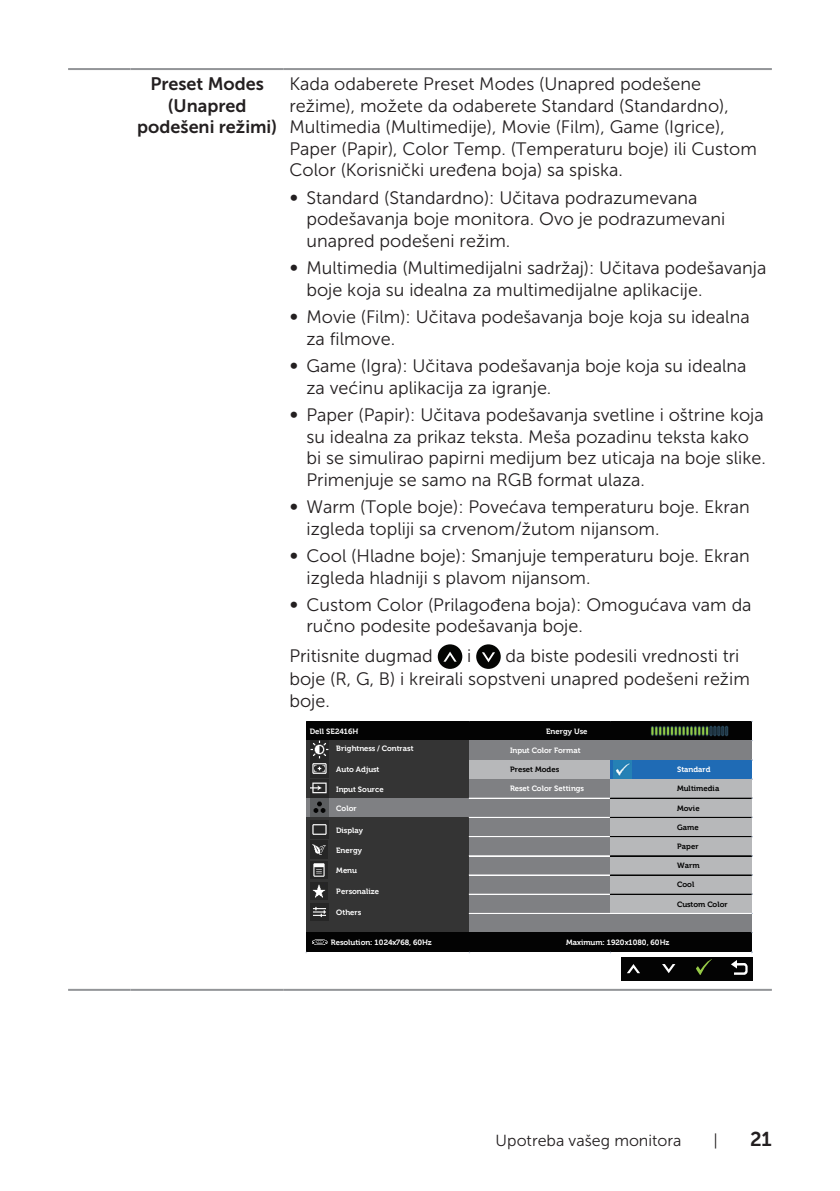
<style>
.page{position:relative;width:840px;height:1191px;background:#fff}
.page>*{position:absolute;margin:0;border:0;box-sizing:border-box;transform-origin:0 0}
.t1{font:20px "Museo Sans For Dell 700";color:#231f20}
.text_OSD_table{font:18px/21.6px "Museo Sans For Dell 300";color:#231f20}
.text_OSD_table-2{font:18px/21.6px "Museo Sans For Dell 700";color:#231f20;text-align:center}
.t2{font:16px "Museo Sans For Dell 300";color:#231f20}
.t3{font:700 7.6px "Museo For Dell";color:#fff}
.t4{font:700 7.6px "Museo For Dell";letter-spacing:.005em;color:#030303}
</style>
<div class="page">
<hr style="left:68px;top:68px;width:62px;height:2px;background:#939598">
<hr style="left:130px;top:68px;width:153px;height:2px;background:#939598">
<hr style="left:283px;top:68px;width:488px;height:2px;background:#939598">
<hr style="left:68px;top:988px;width:62px;height:2px;background:#939598">
<hr style="left:130px;top:988px;width:153px;height:2px;background:#939598">
<hr style="left:283px;top:988px;width:488px;height:2px;background:#939598">
<div style="left:437px;top:644px;width:25px;height:25px;background:#040503;border-radius:50%"></div>
<svg style="left:444px;top:651px;width:12px;height:10px"></svg>
<div style="left:476px;top:644px;width:24px;height:25px;background:#040503;border-radius:50%"></div>
<svg style="left:482px;top:652px;width:13px;height:10px"></svg>
<div style="left:621px;top:956px;width:131px;height:24px;background:#030303"></div>
<svg style="left:627px;top:964px;width:12px;height:9px"></svg>
<svg style="left:662px;top:964px;width:13px;height:9px"></svg>
<svg style="left:696px;top:959px;width:15px;height:15px"></svg>
<svg style="left:731px;top:960px;width:16px;height:14px"></svg>
<div style="left:306px;top:722px;width:445px;height:19px;background:#030303"></div>
<div style="left:306px;top:740px;width:163px;height:20px;background:#343434"></div>
<div style="left:469px;top:740px;width:282px;height:20px;background:#7f8083"></div>
<div style="left:306px;top:759px;width:163px;height:20px;background:#343434"></div>
<div style="left:469px;top:759px;width:141px;height:20px;background:#b7b8ba"></div>
<div style="left:610px;top:759px;width:141px;height:20px;background:#1f6bb5"></div>
<div style="left:306px;top:779px;width:163px;height:19px;background:#343434"></div>
<div style="left:469px;top:779px;width:141px;height:19px;background:#7f8083"></div>
<div style="left:610px;top:779px;width:141px;height:19px;background:#b7b8ba"></div>
<div style="left:306px;top:798px;width:304px;height:20px;background:#7f8083"></div>
<div style="left:610px;top:798px;width:141px;height:20px;background:#b7b8ba"></div>
<div style="left:306px;top:817px;width:163px;height:97px;background:#343434"></div>
<div style="left:469px;top:817px;width:141px;height:97px;background:#7f8083"></div>
<div style="left:610px;top:817px;width:141px;height:97px;background:#b7b8ba"></div>
<div style="left:306px;top:913px;width:163px;height:20px;background:#343434"></div>
<div style="left:469px;top:913px;width:282px;height:20px;background:#7f8083"></div>
<div style="left:306px;top:932px;width:445px;height:20px;background:#030303"></div>
<hr style="left:469px;top:798px;width:141px;height:1px;background:#fff">
<hr style="left:610px;top:798px;width:141px;height:1px;background:#030303">
<hr style="left:469px;top:817px;width:141px;height:1px;background:#fff">
<hr style="left:610px;top:817px;width:141px;height:1px;background:#030303">
<hr style="left:469px;top:836px;width:141px;height:1px;background:#fff">
<hr style="left:610px;top:836px;width:141px;height:1px;background:#030303">
<hr style="left:469px;top:855px;width:141px;height:1px;background:#fff">
<hr style="left:610px;top:855px;width:141px;height:1px;background:#030303">
<hr style="left:469px;top:874px;width:141px;height:1px;background:#fff">
<hr style="left:469px;top:875px;width:141px;height:1px;background:#fff">
<hr style="left:610px;top:874px;width:141px;height:1px;background:#030303">
<hr style="left:610px;top:875px;width:141px;height:1px;background:#030303">
<hr style="left:469px;top:894px;width:141px;height:1px;background:#fff">
<hr style="left:610px;top:894px;width:141px;height:1px;background:#030303">
<hr style="left:469px;top:913px;width:282px;height:1px;background:#fff">
<img style="left:312px;top:939px;width:15px;height:6px">
<img style="left:650px;top:725px;width:79px;height:12px">
<img style="left:613px;top:760px;width:17px;height:18px">
<img style="left:310px;top:780px;width:18px;height:36px">
<img style="left:310px;top:760px;width:18px;height:17px">
<img style="left:310px;top:820px;width:18px;height:18px">
<img style="left:310px;top:840px;width:18px;height:18px">
<img style="left:310px;top:903px;width:18px;height:17px">
<img style="left:310px;top:861px;width:18px;height:17px">
<img style="left:310px;top:882px;width:18px;height:18px">
<img style="left:310px;top:740px;width:18px;height:18px">
<p class="text_OSD_table-2" style="left:137px;top:73px;width:141px">Preset Modes (Unapred podešeni režimi)</p>
<p class="text_OSD_table" style="left:289px;top:73px;width:469px">Kada odaberete Preset Modes (Unapred podešene režime), možete da odaberete Standard (Standardno), Multimedia (Multimedije), Movie (Film), Game (Igrice), Paper (Papir), Color Temp. (Temperaturu boje) ili Custom Color (Korisnički uređena boja) sa spiska.</p>
<p class="text_OSD_table" style="left:306px;top:187px;width:420px;text-indent:-17px">∞ Standard (Standardno): Učitava podrazumevana podešavanja boje monitora. Ovo je podrazumevani unapred podešeni režim.</p>
<p class="text_OSD_table" style="left:306px;top:257px;width:461px;text-indent:-17px">∞ Multimedia (Multimedijalni sadržaj): Učitava podešavanja boje koja su idealna za multimedijalne aplikacije.</p>
<p class="text_OSD_table" style="left:306px;top:306px;width:444px;text-indent:-17px">∞ Movie (Film): Učitava podešavanja boje koja su idealna za filmove.</p>
<p class="text_OSD_table" style="left:306px;top:355px;width:441px;text-indent:-17px">∞ Game (Igra): Učitava podešavanja boje koja su idealna za većinu aplikacija za igranje.</p>
<p class="text_OSD_table" style="left:306px;top:404px;width:460px;text-indent:-17px">∞ Paper (Papir): Učitava podešavanja svetline i oštrine koja su idealna za prikaz teksta. Meša pozadinu teksta kako bi se simulirao papirni medijum bez uticaja na boje slike.<br>Primenjuje se samo na RGB format ulaza.</p>
<p class="text_OSD_table" style="left:306px;top:496px;width:444px;text-indent:-17px">∞ Warm (Tople boje): Povećava temperaturu boje. Ekran izgleda topliji sa crvenom/žutom nijansom.</p>
<p class="text_OSD_table" style="left:306px;top:545px;width:444px;text-indent:-17px">∞ Cool (Hladne boje): Smanjuje temperaturu boje. Ekran izgleda hladniji s plavom nijansom.</p>
<p class="text_OSD_table" style="left:306px;top:594px;width:446px;text-indent:-17px">∞ Custom Color (Prilagođena boja): Omogućava vam da ručno podesite podešavanja boje.</p>
<p class="text_OSD_table" style="left:289px;top:644px;width:145px">Pritisnite dugmad</p>
<p class="text_OSD_table" style="left:467px;top:644px;width:6px">i</p>
<p class="text_OSD_table" style="left:289px;top:644px;width:461px;line-height:23.4px;text-indent:216px">da biste podesili vrednosti tri boje (R, G, B) i kreirali sopstveni unapred podešeni režim</p>
<p class="text_OSD_table" style="left:289px;top:689px;width:42px">boje.</p>
<p class="t3" style="left:510px;top:746px;width:72px">Input Color Format</p>
<p class="t4" style="left:510px;top:765px;width:51px">Preset Modes</p>
<p class="t3" style="left:676px;top:765px;width:35px">Standard</p>
<p class="t3" style="left:510px;top:784px;width:76px">Reset Color Settings</p>
<p class="t4" style="left:676px;top:784px;width:44px">Multimedia</p>
<p class="t4" style="left:676px;top:804px;width:24px">Movie</p>
<p class="t4" style="left:676px;top:823px;width:23px">Game</p>
<p class="t4" style="left:676px;top:842px;width:23px">Paper</p>
<p class="t4" style="left:676px;top:861px;width:24px">Warm</p>
<p class="t4" style="left:676px;top:880px;width:19px">Cool</p>
<p class="t4" style="left:676px;top:899px;width:52px">Custom Color</p>
<p class="t3" style="left:310px;top:727px;width:50px">Dell SE2416H</p>
<p class="t3" style="left:546px;top:727px;width:43px">Energy Use</p>
<p class="t3" style="left:336px;top:744px;width:79px">Brightness / Contrast</p>
<p class="t3" style="left:336px;top:765px;width:45px">Auto Adjust</p>
<p class="t3" style="left:336px;top:785px;width:49px">Input Source</p>
<p class="t3" style="left:336px;top:804px;width:22px">Color</p>
<p class="t3" style="left:336px;top:826px;width:28px">Display</p>
<p class="t3" style="left:336px;top:846px;width:27px">Energy</p>
<p class="t3" style="left:336px;top:866px;width:22px">Menu</p>
<p class="t3" style="left:336px;top:886px;width:44px">Personalize</p>
<p class="t3" style="left:336px;top:908px;width:27px">Others</p>
<p class="t3" style="left:331px;top:938px;width:102px">Resolution: 1024x768, 60Hz</p>
<p class="t3" style="left:566px;top:938px;width:105px">Maximum: 1920x1080, 60Hz</p>
<p class="t2" style="left:495px;top:1131px;width:187px">Upotreba vašeg monitora</p>
<p class="t2" style="left:713px;top:1131px;width:6px">|</p>
<p class="t1" style="left:749px;top:1127px;width:23px">21</p>
</div>
